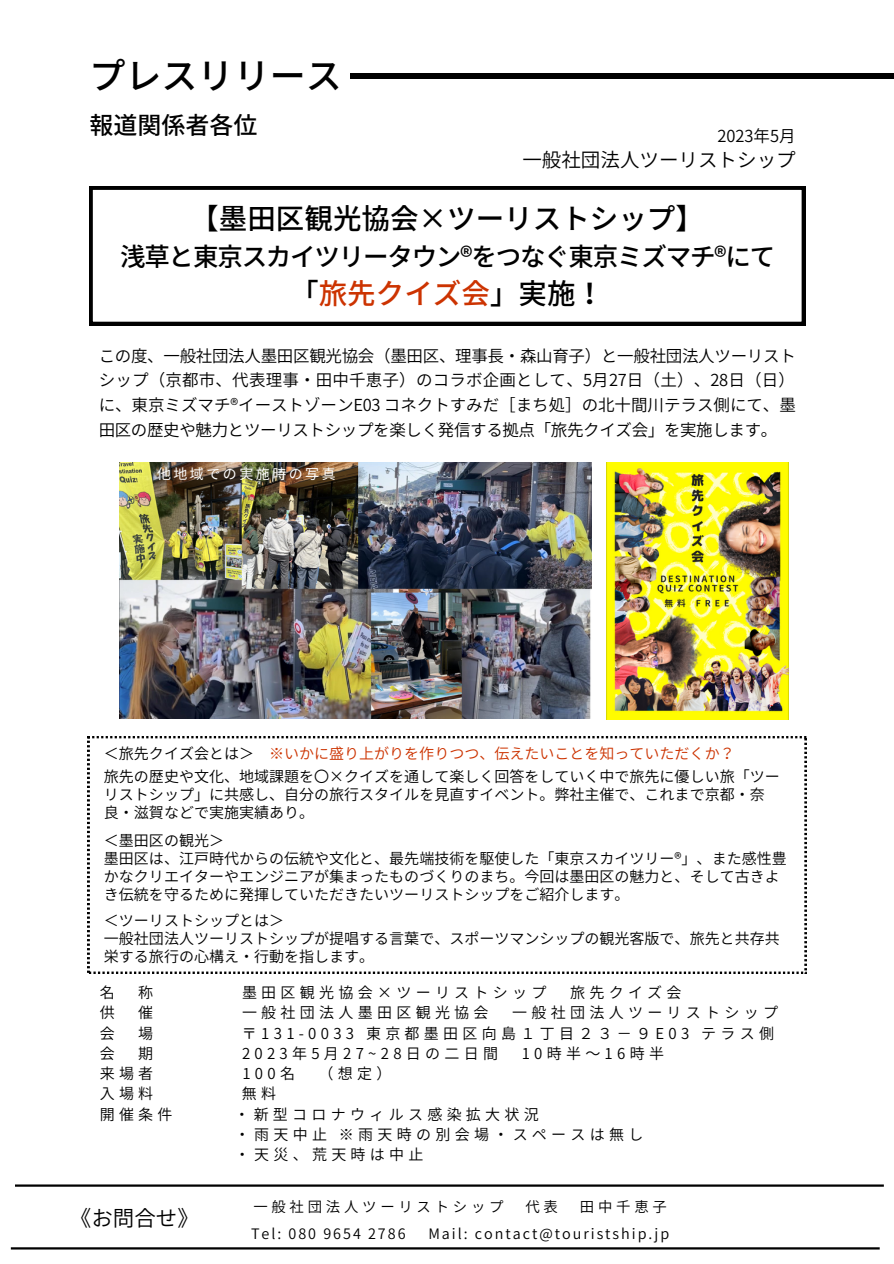
<style>
.page{position:relative;width:894px;height:1264px;background:#fff}
.page>*{position:absolute;margin:0;border:0;box-sizing:border-box;transform-origin:0 0}
.t1{font:500 36px "Noto Sans JP";color:#000}
.t2{font:500 28.5px "Noto Sans JP";color:#000}
.t3{font:500 28.5px "Noto Sans JP";color:#cc3301}
.t4{font:500 25.5px "Noto Sans JP";letter-spacing:-.05em;color:#000}
.t5{font:500 24px "Noto Sans JP";color:#000}
.t6{font:600 21.45px "Noto Sans JP";color:#000}
.t7{font:600 19.5px "Noto Sans JP";color:#000}
.t8{font:600 16.5px/24.8px "Noto Sans JP";letter-spacing:-.02em;color:#000;text-align:justify}
.t9{font:600 16.5px "Noto Sans JP";color:#000}
.t10{font:600 15px/18px "Noto Sans JP";color:#000}
.t11{font:600 15px "Noto Sans JP";letter-spacing:.285em;color:#000}
.t12{font:600 15px "Noto Sans JP";color:#cc3301}
.t13{font:600 14.4px "Noto Sans JP";letter-spacing:.14em;color:#000}
.t14{font:600 14.4px "Noto Sans JP";letter-spacing:.26em;color:#000}
.t15{font:13.95px "Noto Sans JP";letter-spacing:.18em;color:#fff}
.s1{color:#000}
</style>
<div class="page">
<svg style="left:89px;top:186px;width:715px;height:139px"></svg>
<div style="left:350px;top:73px;width:543px;height:5px;background:#000"></div>
<img style="left:120px;top:462px;width:471px;height:256px">
<img style="left:606px;top:462px;width:182px;height:257px">
<hr style="left:15px;top:1184px;width:868px;height:2px;background:#000">
<hr style="left:11px;top:1247px;width:868px;height:2px;background:#000">
<svg style="left:88px;top:736px;width:718px;height:237px"></svg>
<p class="t1" style="left:89px;top:48px;width:254px">プレスリリース</p>
<p class="t5" style="left:89px;top:106px;width:170px">報道関係者各位</p>
<p class="t9" style="left:717px;top:123px;width:76px">2023年5月</p>
<p class="t7" style="left:522px;top:145px;width:275px">一般社団法人ツーリストシップ</p>
<p class="t2" style="left:190px;top:196px;width:515px">【墨田区観光協会×ツーリストシップ】</p>
<p class="t4" style="left:120px;top:236px;width:656px">浅草と東京スカイツリータウン®をつなぐ東京ミズマチ®にて</p>
<p class="t3" style="left:290px;top:271px;width:315px"><span class="s1">「</span>旅先クイズ会<span class="s1">」実施！</span></p>
<p class="t8" style="left:99px;top:342px;width:698px">この度、一般社団法人墨田区観光協会（墨田区、理事長・森山育子）と一般社団法人ツーリストシップ（京都市、代表理事・田中千恵子）のコラボ企画として、5月27日（土）、28日（日）に、東京ミズマチ®イーストゾーンE03 コネクトすみだ［まち処］の北十間川テラス側にて、墨田区の歴史や魅力とツーリストシップを楽しく発信する拠点「旅先クイズ会」を実施します。</p>
<p class="t15" style="left:157px;top:462px;width:180px">他地域での実施時の写真</p>
<p class="t12" style="left:104px;top:741px;width:632px"><span class="s1">＜旅先クイズ会とは＞</span> ※いかに盛り上がりを作りつつ、伝えたいことを知っていただくか？</p>
<p class="t10" style="left:104px;top:766px;width:677px">旅先の歴史や文化、地域課題を〇×クイズを通して楽しく回答をしていく中で旅先に優しい旅「ツーリストシップ」に共感し、自分の旅行スタイルを見直すイベント。弊社主催で、これまで京都・奈良・滋賀などで実施実績あり。</p>
<p class="t10" style="left:104px;top:830px;width:122px">＜墨田区の観光＞</p>
<p class="t10" style="left:104px;top:848px;width:684px">墨田区は、江戸時代からの伝統や文化と、最先端技術を駆使した「東京スカイツリー®」、また感性豊かなクリエイターやエンジニアが集まったものづくりのまち。今回は墨田区の魅力と、そして古きよき伝統を守るために発揮していただきたいツーリストシップをご紹介します。</p>
<p class="t10" style="left:104px;top:910px;width:182px">＜ツーリストシップとは＞</p>
<p class="t10" style="left:104px;top:928px;width:677px">一般社団法人ツーリストシップが提唱する言葉で、スポーツマンシップの観光客版で、旅先と共存共栄する旅行の心構え・行動を指します。</p>
<p class="t10" style="left:100px;top:982px;width:17px">名</p>
<p class="t10" style="left:138px;top:982px;width:17px">称</p>
<p class="t11" style="left:242px;top:980px;width:306px">墨田区観光協会×ツーリストシップ</p>
<p class="t10" style="left:570px;top:982px;width:113px">旅先クイズ会</p>
<p class="t10" style="left:100px;top:1003px;width:17px">供</p>
<p class="t10" style="left:138px;top:1003px;width:17px">催</p>
<p class="t11" style="left:242px;top:1000px;width:248px">一般社団法人墨田区観光協会</p>
<p class="t11" style="left:512px;top:1000px;width:267px">一般社団法人ツーリストシップ</p>
<p class="t10" style="left:100px;top:1023px;width:17px">会</p>
<p class="t10" style="left:138px;top:1023px;width:17px">場</p>
<p class="t11" style="left:242px;top:1021px;width:533px">〒131-0033 東京都墨田区向島１丁目 ２３−９E03 テラス側</p>
<p class="t10" style="left:100px;top:1043px;width:17px">会</p>
<p class="t10" style="left:138px;top:1043px;width:17px">期</p>
<p class="t11" style="left:242px;top:1041px;width:257px">2023年5月 27~28日 の二日 間</p>
<p class="t11" style="left:521px;top:1041px;width:144px">10時半～16時半</p>
<p class="t10" style="left:100px;top:1063px;width:55px">来場者</p>
<p class="t10" style="left:242px;top:1063px;width:54px">100名</p>
<p class="t10" style="left:318px;top:1063px;width:74px">（想定）</p>
<p class="t10" style="left:100px;top:1084px;width:55px">入場料</p>
<p class="t10" style="left:242px;top:1084px;width:36px">無料</p>
<p class="t10" style="left:100px;top:1104px;width:74px">開催条件</p>
<p class="t11" style="left:234px;top:1102px;width:306px">・新型コロナウィルス感染拡大状況</p>
<p class="t11" style="left:235px;top:1122px;width:410px">・雨天中止 ※雨天時の別会場・スペースは無し</p>
<p class="t11" style="left:235px;top:1142px;width:188px">・天災、荒天時は中止</p>
<p class="t6" style="left:70px;top:1201px;width:130px">《お問合せ》</p>
<p class="t14" style="left:253px;top:1195px;width:252px">一般社団法人ツーリストシップ</p>
<p class="t13" style="left:525px;top:1195px;width:34px">代表</p>
<p class="t13" style="left:579px;top:1195px;width:87px">田中千恵子</p>
<p class="t13" style="left:251px;top:1222px;width:156px">Tel: 080 9654 2786</p>
<p class="t13" style="left:428px;top:1222px;width:242px">Mail: contact@touristship.jp</p>
</div>
